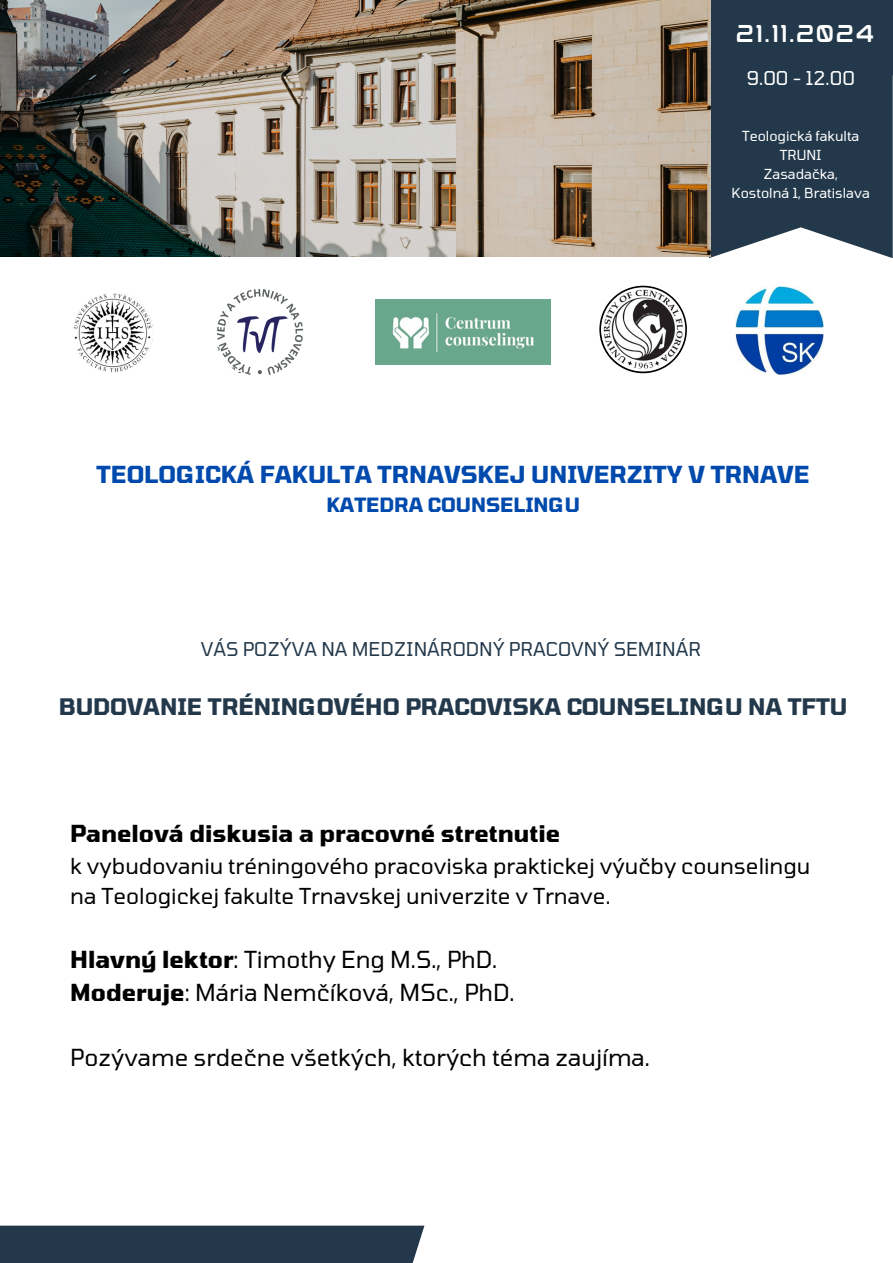
<style>
.page{position:relative;width:893px;height:1263px;background:#fff}
.page>*{position:absolute;margin:0;border:0;box-sizing:border-box;transform-origin:0 0}
.t1{font:23.33px/32.6px "Tomorrow";color:#000}
.t2{font:700 23.33px "Tomorrow";color:#004aad}
.t3{font:700 23.33px "Tomorrow";color:#000}
.t4{font:700 22.65px "Tomorrow";color:#23394b}
.t5{font:21.83px/30.4px "Tomorrow";color:#000}
.t6{font:20.33px "mokotoglitch";color:#fff}
.t7{font:700 19.58px "Tomorrow";color:#004aad}
.t8{font:18.9px "Tomorrow";color:#23394b}
.t9{font:18.9px "Tomorrow";color:#fff}
.t10{font:13.73px/19px "Tomorrow";color:#fff;text-align:center}
.s1{font-weight:700}
</style>
<div class="page">
<svg style="left:476px;top:0;width:417px;height:258px;background:#324657"></svg>
<div style="left:0;top:1225px;width:424px;height:38px;background:#23394b"></div>
<img style="left:218px;top:290px;width:84px;height:84px">
<svg style="left:73px;top:293px;width:80px;height:79px"></svg>
<img style="left:0;top:0;width:711px;height:256px">
<img style="left:376px;top:299px;width:174px;height:65px">
<svg style="left:599px;top:286px;width:88px;height:87px"></svg>
<img style="left:736px;top:287px;width:87px;height:87px">
<h1 class="t6" style="left:735px;top:27px;width:142px">21.11.2024</h1>
<p class="t9" style="left:746px;top:66px;width:110px">9.00 - 12.00</p>
<p class="t10" style="left:742px;top:126px;width:119px">Teologická fakulta<br>TRUNI</p>
<p class="t10" style="left:763px;top:164px;width:76px">Zasadačka,</p>
<p class="t10" style="left:731px;top:183px;width:140px">Kostolná 1, Bratislava</p>
<p class="t2" style="left:97px;top:460px;width:714px">TEOLOGICKÁ FAKULTA TRNAVSKEJ UNIVERZITY V TRNAVE</p>
<p class="t7" style="left:326px;top:492px;width:255px">KATEDRA COUNSELINGU</p>
<p class="t8" style="left:201px;top:637px;width:502px">VÁS POZÝVA NA MEDZINÁRODNÝ PRACOVNÝ SEMINÁR</p>
<p class="t4" style="left:59px;top:692px;width:790px">BUDOVANIE TRÉNINGOVÉHO PRACOVISKA COUNSELINGU NA TFTU</p>
<p class="t3" style="left:70px;top:819px;width:491px">Panelová diskusia a pracovné stretnutie</p>
<p class="t5" style="left:70px;top:850px;width:742px">k vybudovaniu tréningového pracoviska praktickej výučby counselingu na Teologickej fakulte Trnavskej univerzite v Trnave.</p>
<p class="t1" style="left:70px;top:942px;width:446px"><span class="s1">Hlavný lektor</span>: Timothy Eng M.S., PhD.<br><span class="s1">Moderuje</span>: Mária Nemčíková, MSc., PhD.</p>
<p class="t1" style="left:70px;top:1040px;width:581px">Pozývame srdečne všetkých, ktorých téma zaujíma.</p>
</div>
